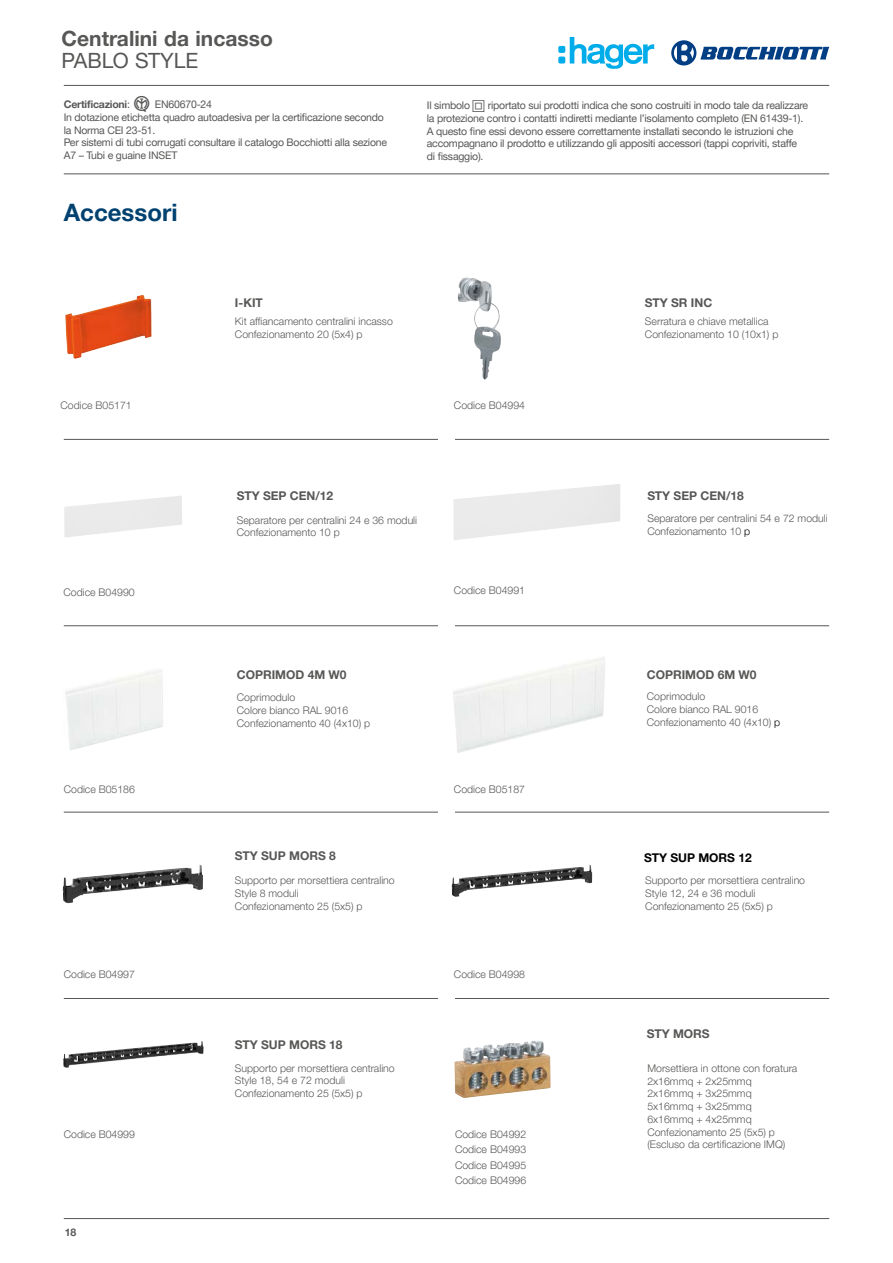
<style>
.page{position:relative;width:893px;height:1263px;background:#fff}
.page>*{position:absolute;margin:0;border:0;box-sizing:border-box;transform-origin:0 0}
.t1{font:700 24px "Helvetica Neue LTW1 G";color:#004170}
.t2{font:700 21px "Helvetica Neue LTW1 G";color:#575756}
.t3{font:21px "Helvetica Neue LTW1 G";color:#575756}
.t4{font:700 12px "Helvetica Neue LTW1 G";color:#575756}
.t5{font:700 12px "Helvetica Neue LTW1 G";color:#000}
.t6{font:300 10.5px/12.8px "Helvetica Neue LTW1 G";color:#575756}
.t7{font:10.5px/12.6px "Helvetica Neue LTW1 G";letter-spacing:-.02em;color:#575756}
.t8{font:700 10.5px "Helvetica Neue LTW1 G";color:#575756}
.s1{font-weight:700}
.s2{font-family:"Technical LH Pi Two";font-size:21px}
.s3{font-family:"Technical LH Pi Two";font-size:16.5px}
.s4{color:#000}
</style>
<div class="page">
<hr style="left:64px;top:85px;width:765px;height:1px;background:#575756">
<hr style="left:64px;top:174px;width:765px;height:1px;background:#575756">
<hr style="left:64px;top:1218px;width:765px;height:1px;background:#575756">
<svg style="left:558px;top:37px;width:96px;height:32px"></svg>
<svg style="left:671px;top:40px;width:158px;height:26px"></svg>
<img style="left:65px;top:295px;width:87px;height:64px">
<hr style="left:455px;top:625px;width:374px;height:1px;background:#575756">
<hr style="left:455px;top:998px;width:374px;height:1px;background:#575756">
<hr style="left:64px;top:625px;width:374px;height:1px;background:#575756">
<hr style="left:64px;top:998px;width:374px;height:1px;background:#575756">
<hr style="left:64px;top:439px;width:374px;height:1px;background:#575756">
<hr style="left:64px;top:812px;width:374px;height:1px;background:#575756">
<hr style="left:455px;top:439px;width:374px;height:1px;background:#575756">
<hr style="left:455px;top:812px;width:374px;height:1px;background:#575756">
<img style="left:453px;top:657px;width:152px;height:96px">
<img style="left:458px;top:278px;width:43px;height:101px">
<img style="left:63px;top:865px;width:140px;height:38px">
<img style="left:452px;top:865px;width:140px;height:32px">
<img style="left:63px;top:1041px;width:141px;height:27px">
<img style="left:454px;top:1041px;width:97px;height:57px">
<h2 class="t2" style="left:62px;top:25px;width:213px">Centralini da incasso</h2>
<h2 class="t3" style="left:62px;top:48px;width:138px">PABLO STYLE</h2>
<p class="t7" style="left:64px;top:98px;width:325px"><span class="s1">Certificazioni</span>: <span class="s2">.</span> EN60670-24<br>In dotazione etichetta quadro autoadesiva per la certificazione secondo la Norma CEI 23-51.<br>Per sistemi di tubi corrugati consultare il catalogo Bocchiotti alla sezione A7 – Tubi e guaine INSET</p>
<p class="t7" style="left:427px;top:99px;width:383px">Il simbolo <span class="s3">q</span> riportato sui prodotti indica che sono costruiti in modo tale da realizzare la protezione contro i contatti indiretti mediante l’isolamento completo (EN 61439-1).<br>A questo fine essi devono essere correttamente installati secondo le istruzioni che accompagnano il prodotto e utilizzando gli appositi accessori (tappi copriviti, staffe<br>di fissaggio).</p>
<h1 class="t1" style="left:64px;top:198px;width:115px">Accessori</h1>
<p class="t4" style="left:235px;top:295px;width:29px">I-KIT</p>
<p class="t6" style="left:235px;top:315px;width:159px">Kit affiancamento centralini incasso<br>Confezionamento 20 (5x4) p</p>
<p class="t4" style="left:645px;top:295px;width:69px">STY SR INC</p>
<p class="t6" style="left:645px;top:315px;width:135px">Serratura e chiave metallica<br>Confezionamento 10 (10x1) p</p>
<p class="t6" style="left:61px;top:399px;width:73px">Codice B05171</p>
<p class="t6" style="left:454px;top:399px;width:73px">Codice B04994</p>
<p class="t4" style="left:237px;top:488px;width:98px">STY SEP CEN/12</p>
<p class="t6" style="left:237px;top:514px;width:182px">Separatore per centralini 24 e 36 moduli<br>Confezionamento 10 p</p>
<p class="t4" style="left:647px;top:488px;width:98px">STY SEP CEN/18</p>
<p class="t6" style="left:647px;top:512px;width:182px">Separatore per centralini 54 e 72 moduli<br>Confezionamento 10 <span class="s4">p</span></p>
<p class="t6" style="left:64px;top:586px;width:73px">Codice B04990</p>
<p class="t6" style="left:454px;top:584px;width:73px">Codice B04991</p>
<p class="t4" style="left:237px;top:667px;width:111px">COPRIMOD 4M W0</p>
<p class="t6" style="left:237px;top:691px;width:135px">Coprimodulo<br>Colore bianco RAL 9016<br>Confezionamento 40 (4x10) p</p>
<p class="t4" style="left:647px;top:667px;width:111px">COPRIMOD 6M W0</p>
<p class="t6" style="left:647px;top:690px;width:135px">Coprimodulo<br>Colore bianco RAL 9016<br>Confezionamento 40 (4x10) <span class="s4">p</span></p>
<p class="t6" style="left:64px;top:783px;width:73px">Codice B05186</p>
<p class="t6" style="left:454px;top:783px;width:73px">Codice B05187</p>
<p class="t4" style="left:235px;top:848px;width:102px">STY SUP MORS 8</p>
<p class="t5" style="left:644px;top:850px;width:109px">STY SUP MORS 12</p>
<p class="t6" style="left:235px;top:874px;width:161px">Supporto per morsettiera centralino<br>Style 8 moduli<br>Confezionamento 25 (5x5) p</p>
<p class="t6" style="left:645px;top:874px;width:161px">Supporto per morsettiera centralino<br>Style 12, 24 e 36 moduli<br>Confezionamento 25 (5x5) p</p>
<p class="t6" style="left:64px;top:968px;width:73px">Codice B04997</p>
<p class="t6" style="left:454px;top:967px;width:73px">Codice B04998</p>
<p class="t4" style="left:235px;top:1037px;width:109px">STY SUP MORS 18</p>
<p class="t6" style="left:64px;top:1128px;width:73px">Codice B04999</p>
<p class="t8" style="left:65px;top:1226px;width:13px">18</p>
<p class="t6" style="left:235px;top:1061px;width:161px">Supporto per morsettiera centralino<br>Style 18, 54 e 72 moduli<br>Confezionamento 25 (5x5) p</p>
<p class="t6" style="left:455px;top:1128px;width:73px">Codice B04992</p>
<p class="t6" style="left:455px;top:1174px;width:73px">Codice B04996</p>
<p class="t6" style="left:455px;top:1143px;width:73px">Codice B04993</p>
<p class="t6" style="left:455px;top:1158px;width:73px">Codice B04995</p>
<p class="t4" style="left:647px;top:1026px;width:64px">STY MORS</p>
<p class="t6" style="left:647px;top:1062px;width:151px">Morsettiera in ottone con foratura<br>2x16mmq + 2x25mmq<br>2x16mmq + 3x25mmq<br>5x16mmq + 3x25mmq<br>6x16mmq + 4x25mmq<br>Confezionamento 25 (5x5) p (Escluso da certificazione IMQ)</p>
</div>
